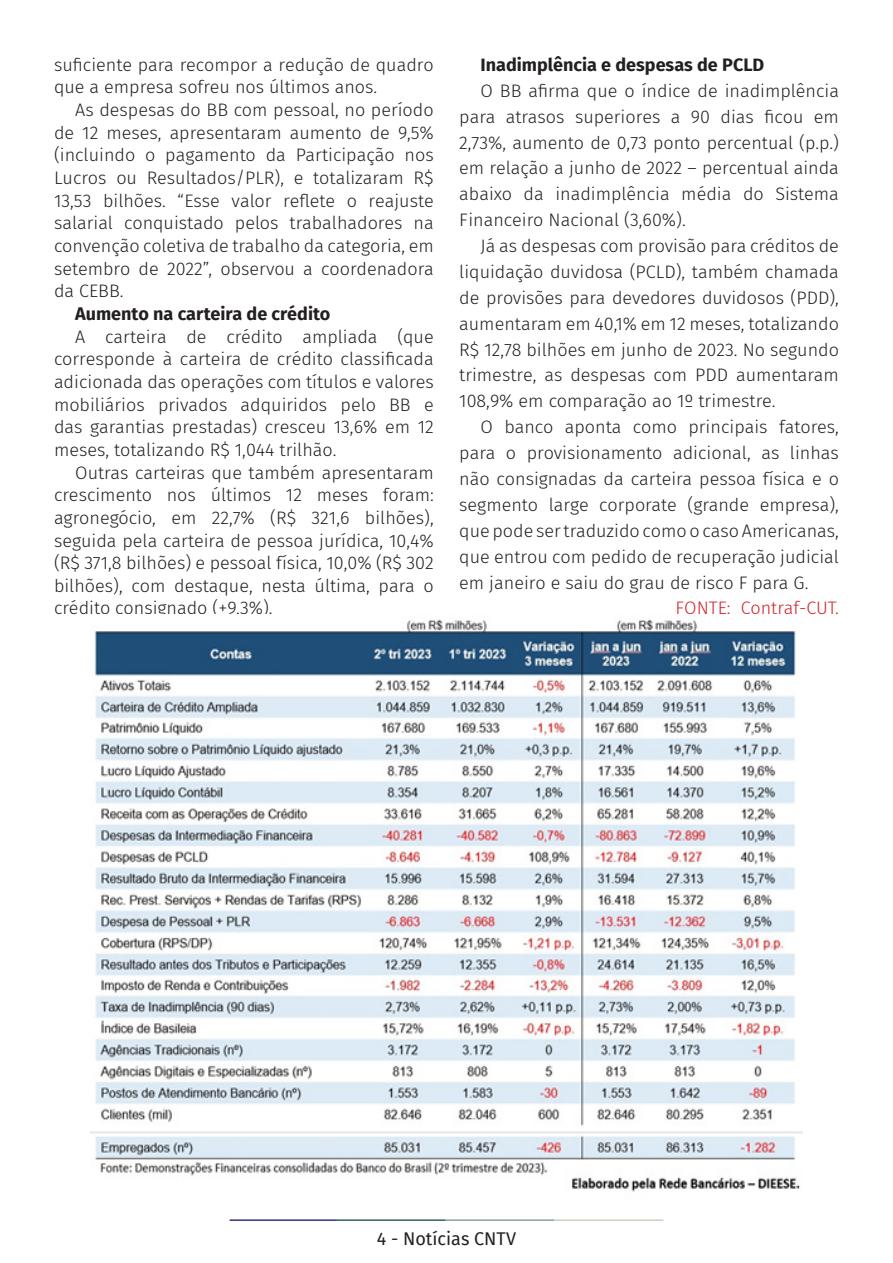
<style>
.page{position:relative;width:893px;height:1263px;background:#fff}
.page>*{position:absolute;margin:0;border:0;box-sizing:border-box;transform-origin:0 0}
.t1{font:300 18px/22.6px "Fira Sans";color:#231f20;text-align:justify}
.t2{font:700 18px "Fira Sans";color:#231f20}
.t3{font:300 18px "Fira Sans";color:#d1232a}
.t4{font:18px "Fira Sans";color:#231f20}
</style>
<div class="page">
<hr style="left:230px;top:1219px;width:107px;height:2px;background:#2f3088">
<hr style="left:337px;top:1219px;width:109px;height:2px;background:#3a5f6d">
<hr style="left:446px;top:1219px;width:109px;height:2px;background:#87a59a">
<hr style="left:555px;top:1219px;width:108px;height:2px;background:#c6d5b7">
<img style="left:90px;top:619px;width:712px;height:573px">
<p class="t1" style="left:54px;top:53px;width:381px">suficiente para recompor a redução de quadro que a empresa sofreu nos últimos anos.</p>
<p class="t1" style="left:54px;top:98px;width:381px;text-indent:21px">As despesas do BB com pessoal, no período de 12 meses, apresentaram aumento de 9,5% (incluindo o pagamento da Participação nos Lucros ou Resultados/PLR), e totalizaram R$ 13,53 bilhões. “Esse valor reflete o reajuste salarial conquistado pelos trabalhadores na convenção coletiva de trabalho da categoria, em setembro de 2022”, observou a coordenadora da CEBB.</p>
<p class="t2" style="left:75px;top:299px;width:257px">Aumento na carteira de crédito</p>
<p class="t1" style="left:54px;top:325px;width:381px;text-indent:21px">A carteira de crédito ampliada (que corresponde à carteira de crédito classificada adicionada das operações com títulos e valores mobiliários privados adquiridos pelo BB e das garantias prestadas) cresceu 13,6% em 12 meses, totalizando R$ 1,044 trilhão.</p>
<p class="t1" style="left:54px;top:461px;width:381px;text-indent:21px">Outras carteiras que também apresentaram crescimento nos últimos 12 meses foram: agronegócio, em 22,7% (R$ 321,6 bilhões), seguida pela carteira de pessoa jurídica, 10,4% (R$ 371,8 bilhões) e pessoal física, 10,0% (R$ 302 bilhões), com destaque, nesta última, para o crédito consignado (+9,3%).</p>
<p class="t2" style="left:480px;top:49px;width:285px">Inadimplência e despesas de PCLD</p>
<p class="t1" style="left:459px;top:77px;width:381px;line-height:26px;text-indent:21px">O BB afirma que o índice de inadimplência para atrasos superiores a 90 dias ficou em 2,73%, aumento de 0,73 ponto percentual (p.p.) em relação a junho de 2022 – percentual ainda abaixo da inadimplência média do Sistema Financeiro Nacional (3,60%).</p>
<p class="t1" style="left:459px;top:233px;width:381px;line-height:26px;text-indent:21px">Já as despesas com provisão para créditos de liquidação duvidosa (PCLD), também chamada de provisões para devedores duvidosos (PDD), aumentaram em 40,1% em 12 meses, totalizando R$ 12,78 bilhões em junho de 2023. No segundo trimestre, as despesas com PDD aumentaram 108,9% em comparação ao 1º trimestre.</p>
<p class="t1" style="left:459px;top:414px;width:381px;line-height:26px;text-indent:21px">O banco aponta como principais fatores, para o provisionamento adicional, as linhas não consignadas da carteira pessoa física e o segmento large corporate (grande empresa), que pode ser traduzido como o caso Americanas, que entrou com pedido de recuperação judicial em janeiro e saiu do grau de risco F para G.</p>
<p class="t3" style="left:676px;top:595px;width:165px">FONTE: Contraf-CUT.</p>
<p class="t4" style="left:377px;top:1225px;width:141px">4 - Notícias CNTV</p>
</div>
